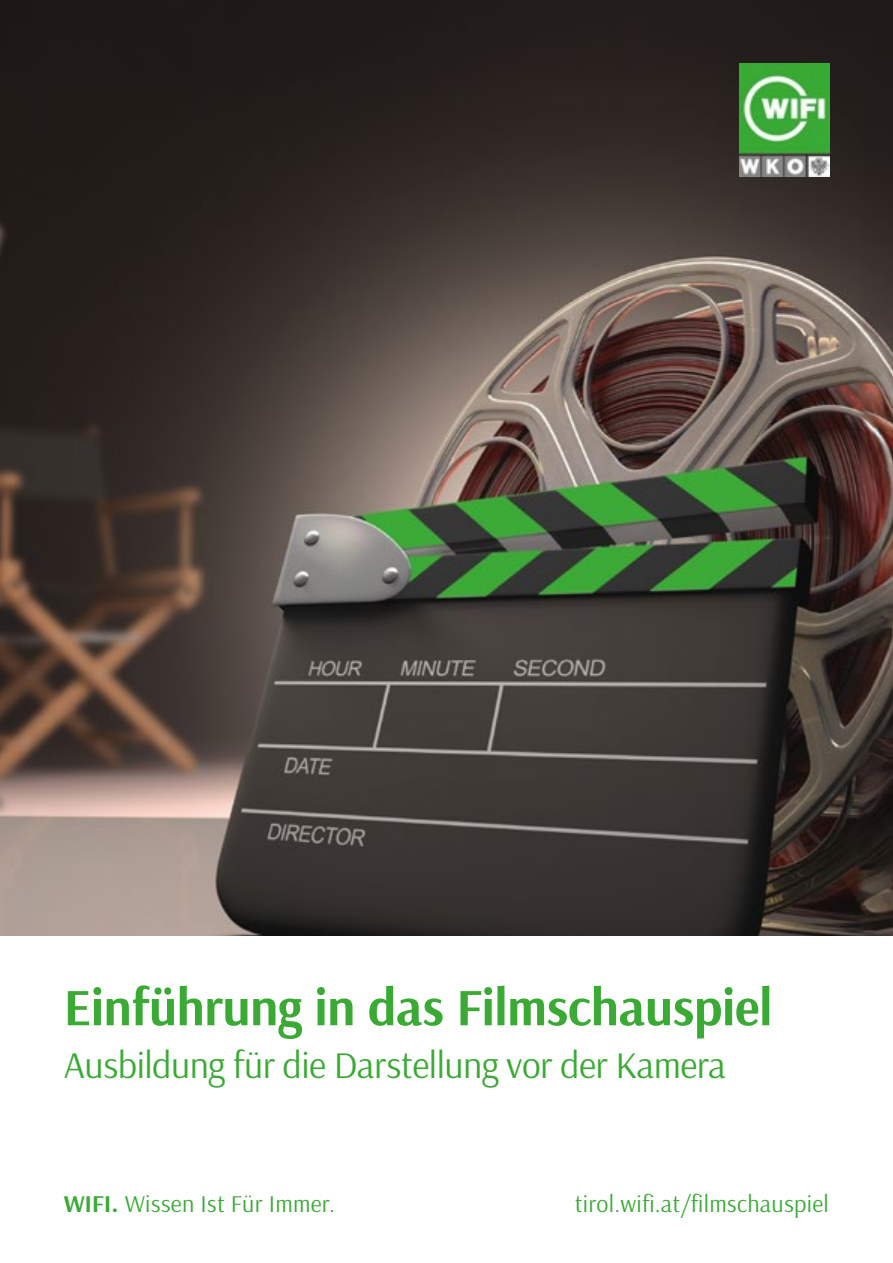
<style>
.page{position:relative;width:893px;height:1263px;background:#fff}
.page>*{position:absolute;margin:0;border:0;box-sizing:border-box;transform-origin:0 0}
.t1{font:700 52.5px "Arsenal";letter-spacing:-.01em;color:#3aaa35}
.t2{font:37.5px "Arsenal";letter-spacing:-.015em;color:#3aaa35}
.t3{font:24px "Arsenal";letter-spacing:.01em;color:#3aaa35}
.s1{font-weight:700}
</style>
<div class="page">
<img style="left:0;top:0;width:893px;height:935px">
<img style="left:740px;top:64px;width:89px;height:112px">
<h1 class="t1" style="left:64px;top:970px;width:710px">Einführung in das Filmschauspiel</h1>
<h2 class="t2" style="left:64px;top:1040px;width:664px">Ausbildung für die Darstellung vor der Kamera</h2>
<p class="t3" style="left:64px;top:1188px;width:273px"><span class="s1">WIFI.</span> Wissen Ist Für Immer.</p>
<p class="t3" style="left:575px;top:1188px;width:256px">tirol.wifi.at/filmschauspiel</p>
</div>
